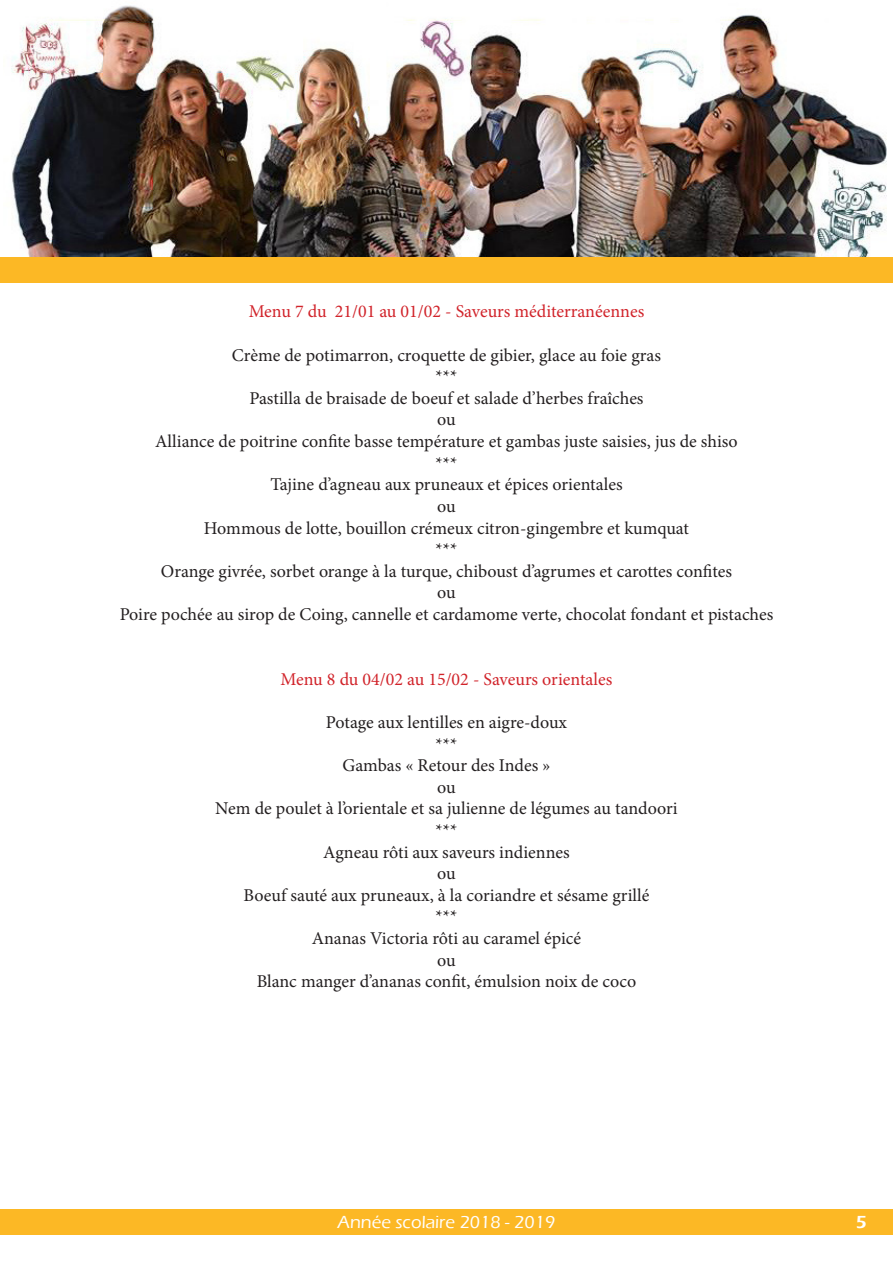
<style>
.page{position:relative;width:893px;height:1263px;background:#fff}
.page>*{position:absolute;margin:0;border:0;box-sizing:border-box;transform-origin:0 0}
.t1{font:18px "Minion Pro";color:#231f20}
.t2{font:18px "Minion Pro";color:#d1232a}
.t3{font:500 18px "Eras ITC";color:#fff}
.t4{font:600 18px "Eras ITC";color:#fff}
</style>
<div class="page">
<img style="left:11px;top:5px;width:876px;height:252px">
<div style="left:0;top:257px;width:893px;height:26px;background:#fcb825"></div>
<div style="left:0;top:1209px;width:893px;height:25px;background:#fcb825"></div>
<p class="t2" style="left:249px;top:300px;width:397px">Menu 7 du 21/01 au 01/02 - Saveurs méditerranéennes</p>
<p class="t1" style="left:232px;top:343px;width:430px">Crème de potimarron, croquette de gibier, glace au foie gras</p>
<p class="t1" style="left:436px;top:364px;width:23px">***</p>
<p class="t1" style="left:249px;top:386px;width:396px">Pastilla de braisade de boeuf et salade d’herbes fraîches</p>
<p class="t1" style="left:437px;top:408px;width:20px">ou</p>
<p class="t1" style="left:155px;top:429px;width:584px">Alliance de poitrine confite basse température et gambas juste saisies, jus de shiso</p>
<p class="t1" style="left:436px;top:451px;width:23px">***</p>
<p class="t1" style="left:270px;top:472px;width:354px">Tajine d’agneau aux pruneaux et épices orientales</p>
<p class="t1" style="left:437px;top:494px;width:20px">ou</p>
<p class="t1" style="left:204px;top:516px;width:487px">Hommous de lotte, bouillon crémeux citron-gingembre et kumquat</p>
<p class="t1" style="left:436px;top:537px;width:23px">***</p>
<p class="t1" style="left:161px;top:559px;width:573px">Orange givrée, sorbet orange à la turque, chiboust d’agrumes et carottes confites</p>
<p class="t1" style="left:437px;top:580px;width:20px">ou</p>
<p class="t1" style="left:120px;top:602px;width:655px">Poire pochée au sirop de Coing, cannelle et cardamome verte, chocolat fondant et pistaches</p>
<p class="t2" style="left:281px;top:667px;width:333px">Menu 8 du 04/02 au 15/02 - Saveurs orientales</p>
<p class="t1" style="left:326px;top:710px;width:243px">Potage aux lentilles en aigre-doux</p>
<p class="t1" style="left:436px;top:732px;width:23px">***</p>
<p class="t1" style="left:342px;top:753px;width:209px">Gambas « Retour des Indes »</p>
<p class="t1" style="left:437px;top:775px;width:20px">ou</p>
<p class="t1" style="left:215px;top:796px;width:464px">Nem de poulet à l’orientale et sa julienne de légumes au tandoori</p>
<p class="t1" style="left:436px;top:818px;width:23px">***</p>
<p class="t1" style="left:323px;top:840px;width:248px">Agneau rôti aux saveurs indiennes</p>
<p class="t1" style="left:437px;top:861px;width:20px">ou</p>
<p class="t1" style="left:244px;top:883px;width:407px">Boeuf sauté aux pruneaux, à la coriandre et sésame grillé</p>
<p class="t1" style="left:436px;top:904px;width:23px">***</p>
<p class="t1" style="left:312px;top:926px;width:271px">Ananas Victoria rôti au caramel épicé</p>
<p class="t1" style="left:437px;top:948px;width:20px">ou</p>
<p class="t1" style="left:257px;top:969px;width:381px">Blanc manger d’ananas confit, émulsion noix de coco</p>
<p class="t3" style="left:338px;top:1212px;width:219px">Année scolaire 2018 - 2019</p>
<p class="t4" style="left:856px;top:1212px;width:12px">5</p>
</div>
